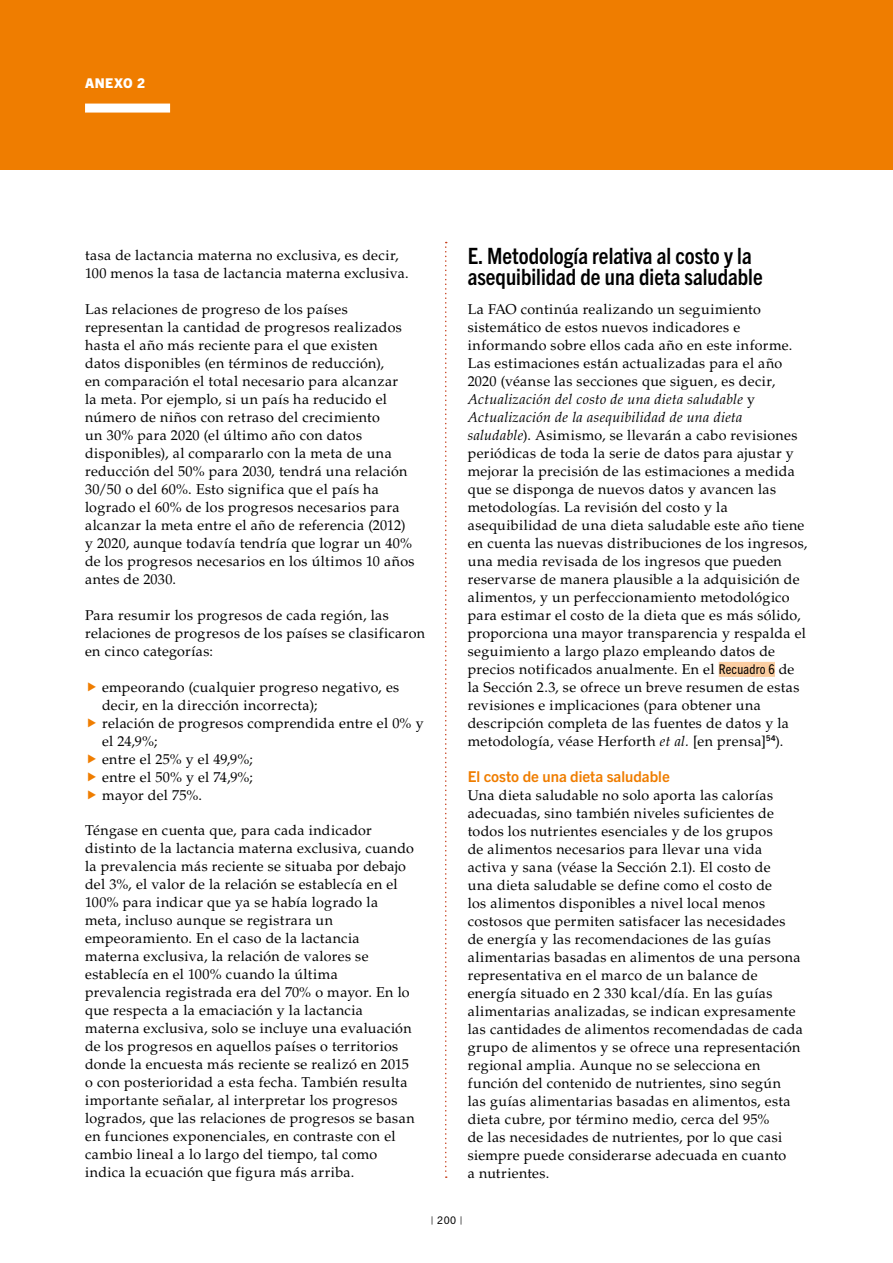
<style>
.page{position:relative;width:893px;height:1263px;background:#fff}
.page>*{position:absolute;margin:0;border:0;box-sizing:border-box;transform-origin:0 0}
.t1{font:700 condensed 22.5px/21px "Trade Gothic Next LT Pro";color:#000}
.t2{font:700 15px "Trade Gothic Next LT Pro";color:#ef7d00}
.t3{font:14.25px/18px "Palatino LT Std";letter-spacing:.025em;color:#000}
.t4{font:800 13.5px "Trade Gothic Next LT Pro";letter-spacing:.04em;color:#fff}
.t5{font:10.5px "Trade Gothic Next LT Pro";color:#000}
.s1{font-style:italic}
.s2{font-family:"Trade Gothic Next LT Pro";font-stretch:condensed;font-size:13.5px}
</style>
<div class="page">
<div style="left:0;top:0;width:893px;height:170px;background:#ef7d00"></div>
<div style="left:85px;top:104px;width:85px;height:9px;background:#fff"></div>
<svg style="left:445px;top:242px;width:2px;height:936px"></svg>
<div style="left:719px;top:662px;width:56px;height:15px;background:#fbcea2"></div>
<p class="t4" style="left:85px;top:74px;width:62px">ANEXO 2</p>
<p class="t3" style="left:85px;top:246px;width:325px">tasa de lactancia materna no exclusiva, es decir,<br>100 menos la tasa de lactancia materna exclusiva.</p>
<p class="t3" style="left:85px;top:300px;width:331px">Las relaciones de progreso de los países representan la cantidad de progresos realizados hasta el año más reciente para el que existen datos disponibles (en términos de reducción),<br>en comparación el total necesario para alcanzar<br>la meta. Por ejemplo, si un país ha reducido el número de niños con retraso del crecimiento<br>un 30% para 2020 (el último año con datos disponibles), al compararlo con la meta de una reducción del 50% para 2030, tendrá una relación 30/50 o del 60%. Esto significa que el país ha logrado el 60% de los progresos necesarios para alcanzar la meta entre el año de referencia (2012) y 2020, aunque todavía tendría que lograr un 40% de los progresos necesarios en los últimos 10 años antes de 2030.</p>
<p class="t3" style="left:85px;top:606px;width:342px">Para resumir los progresos de cada región, las relaciones de progresos de los países se clasificaron en cinco categorías:</p>
<p class="t3" style="left:102px;top:678px;width:323px">empeorando (cualquier progreso negativo, es decir, en la dirección incorrecta);<br>relación de progresos comprendida entre el 0% y el 24,9%;<br>entre el 25% y el 49,9%;<br>entre el 50% y el 74,9%;<br>mayor del 75%.</p>
<p class="t3" style="left:85px;top:821px;width:331px">Téngase en cuenta que, para cada indicador distinto de la lactancia materna exclusiva, cuando la prevalencia más reciente se situaba por debajo del 3%, el valor de la relación se establecía en el 100% para indicar que ya se había logrado la meta, incluso aunque se registrara un empeoramiento. En el caso de la lactancia materna exclusiva, la relación de valores se establecía en el 100% cuando la última prevalencia registrada era del 70% o mayor. En lo que respecta a la emaciación y la lactancia materna exclusiva, solo se incluye una evaluación de los progresos en aquellos países o territorios donde la encuesta más reciente se realizó en 2015 o con posterioridad a esta fecha. También resulta importante señalar, al interpretar los progresos logrados, que las relaciones de progresos se basan en funciones exponenciales, en contraste con el cambio lineal a lo largo del tiempo, tal como indica la ecuación que figura más arriba.</p>
<h1 class="t1" style="left:468px;top:244px;width:296px">E. Metodología relativa al costo y la asequibilidad de una dieta saludable</h1>
<p class="t3" style="left:468px;top:300px;width:341px">La FAO continúa realizando un seguimiento sistemático de estos nuevos indicadores e informando sobre ellos cada año en este informe.<br>Las estimaciones están actualizadas para el año 2020 (véanse las secciones que siguen, es decir, <span class="s1">Actualización del costo de una dieta saludable</span> y <span class="s1">Actualización de la asequibilidad de una dieta saludable</span>). Asimismo, se llevarán a cabo revisiones periódicas de toda la serie de datos para ajustar y mejorar la precisión de las estimaciones a medida que se disponga de nuevos datos y avancen las metodologías. La revisión del costo y la asequibilidad de una dieta saludable este año tiene en cuenta las nuevas distribuciones de los ingresos, una media revisada de los ingresos que pueden reservarse de manera plausible a la adquisición de alimentos, y un perfeccionamiento metodológico para estimar el costo de la dieta que es más sólido, proporciona una mayor transparencia y respalda el seguimiento a largo plazo empleando datos de precios notificados anualmente. En el <span class="s2">Recuadro 6</span> de la Sección 2.3, se ofrece un breve resumen de estas revisiones e implicaciones (para obtener una descripción completa de las fuentes de datos y la metodología, véase Herforth <span class="s1">et al.</span> [en prensa]<sup>54</sup>).</p>
<p class="t2" style="left:468px;top:766px;width:204px">El costo de una dieta saludable</p>
<p class="t3" style="left:468px;top:786px;width:337px">Una dieta saludable no solo aporta las calorías adecuadas, sino también niveles suficientes de todos los nutrientes esenciales y de los grupos<br>de alimentos necesarios para llevar una vida activa y sana (véase la Sección 2.1). El costo de<br>una dieta saludable se define como el costo de<br>los alimentos disponibles a nivel local menos costosos que permiten satisfacer las necesidades de energía y las recomendaciones de las guías alimentarias basadas en alimentos de una persona representativa en el marco de un balance de energía situado en 2 330 kcal/día. En las guías alimentarias analizadas, se indican expresamente las cantidades de alimentos recomendadas de cada grupo de alimentos y se ofrece una representación regional amplia. Aunque no se selecciona en función del contenido de nutrientes, sino según las guías alimentarias basadas en alimentos, esta dieta cubre, por término medio, cerca del 95%<br>de las necesidades de nutrientes, por lo que casi siempre puede considerarse adecuada en cuanto<br>a nutrientes.</p>
<p class="t5" style="left:431px;top:1213px;width:33px">| 200 |</p>
</div>
